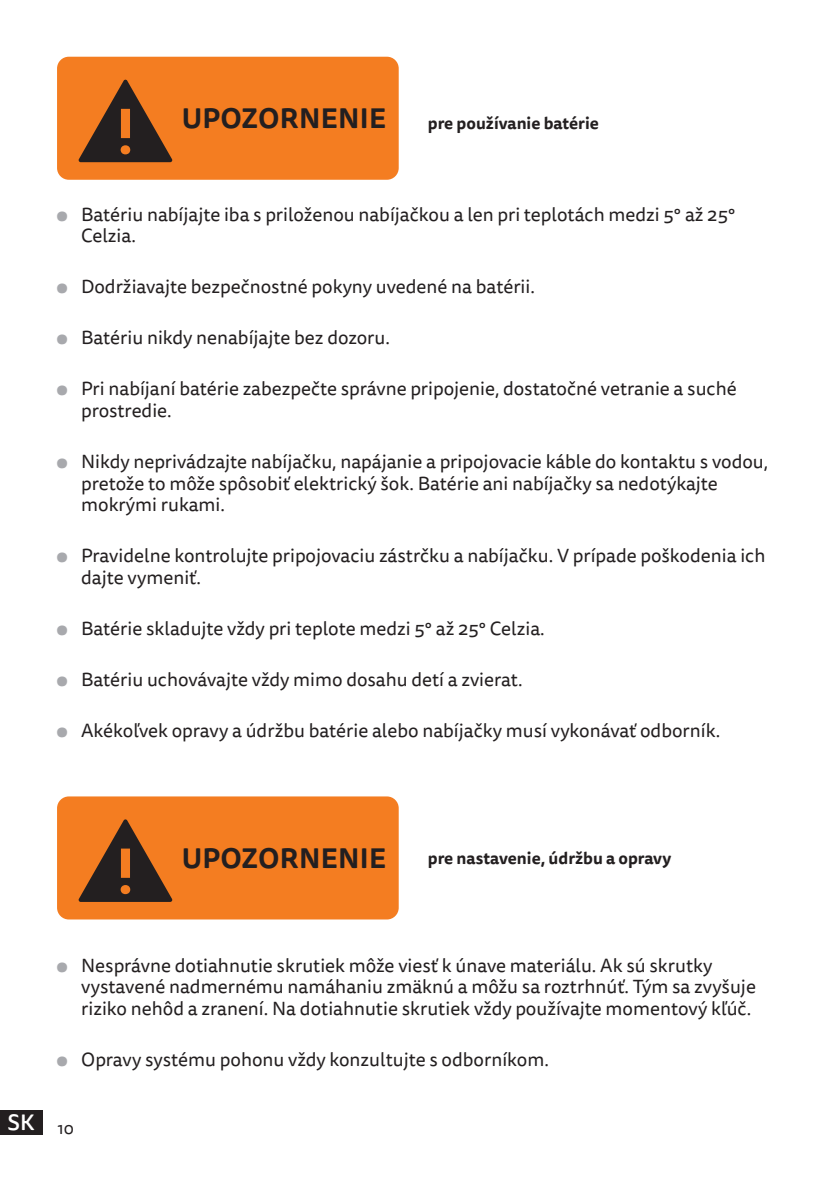
<style>
.page{position:relative;width:840px;height:1191px;background:#fff}
.page>*{position:absolute;margin:0;border:0;box-sizing:border-box;transform-origin:0 0}
.t1{font:700 27.6px "Tisa Sans Pro";letter-spacing:.01em;color:#231f20}
.t2{font:500 22px "Tisa Sans Pro";color:#fff}
.t3{font:19px/21.6px "Tisa Sans Pro";color:#231f20}
.Normal_text{font:700 16.6px "Tisa Sans Pro";color:#231f20}
.t4{font:16.6px "Tisa Sans Pro";color:#231f20}
.s1{color:#a8a9ad}
</style>
<div class="page">
<div style="left:57px;top:57px;width:341px;height:123px;background:#f47d21;border-radius:12px"></div>
<svg style="left:79px;top:80px;width:93px;height:82px"></svg>
<div style="left:57px;top:796px;width:341px;height:123px;background:#f47d21;border-radius:12px"></div>
<svg style="left:79px;top:819px;width:93px;height:83px"></svg>
<div style="left:0;top:1110px;width:43px;height:24px;background:#231f20"></div>
<p class="t1" style="left:182px;top:98px;width:206px">UPOZORNENIE</p>
<p class="Normal_text" style="left:427px;top:111px;width:172px">pre používanie batérie</p>
<p class="t3" style="left:81px;top:204px;width:655px;text-indent:-24px"><span class="s1">●</span> Batériu nabíjajte iba s priloženou nabíjačkou a len pri teplotách medzi 5° až 25°<br>Celzia.</p>
<p class="t3" style="left:57px;top:276px;width:479px"><span class="s1">●</span> Dodržiavajte bezpečnostné pokyny uvedené na batérii.</p>
<p class="t3" style="left:57px;top:327px;width:334px"><span class="s1">●</span> Batériu nikdy nenabíjajte bez dozoru.</p>
<p class="t3" style="left:81px;top:378px;width:656px;text-indent:-24px"><span class="s1">●</span> Pri nabíjaní batérie zabezpečte správne pripojenie, dostatočné vetranie a suché prostredie.</p>
<p class="t3" style="left:81px;top:451px;width:688px;text-indent:-24px"><span class="s1">●</span> Nikdy neprivádzajte nabíjačku, napájanie a pripojovacie káble do kontaktu s vodou, pretože to môže spôsobiť elektrický šok. Batérie ani nabíjačky sa nedotýkajte mokrými rukami.</p>
<p class="t3" style="left:81px;top:545px;width:685px;text-indent:-24px"><span class="s1">●</span> Pravidelne kontrolujte pripojovaciu zástrčku a nabíjačku. V prípade poškodenia ich dajte vymeniť.</p>
<p class="t3" style="left:57px;top:618px;width:489px"><span class="s1">●</span> Batérie skladujte vždy pri teplote medzi 5° až 25° Celzia.</p>
<p class="t3" style="left:57px;top:669px;width:467px"><span class="s1">●</span> Batériu uchovávajte vždy mimo dosahu detí a zvierat.</p>
<p class="t3" style="left:57px;top:720px;width:664px"><span class="s1">●</span> Akékoľvek opravy a údržbu batérie alebo nabíjačky musí vykonávať odborník.</p>
<p class="t1" style="left:182px;top:838px;width:206px">UPOZORNENIE</p>
<p class="Normal_text" style="left:427px;top:845px;width:245px">pre nastavenie, údržbu a opravy</p>
<p class="t2" style="left:8px;top:1106px;width:29px">SK</p>
<p class="t3" style="left:81px;top:954px;width:676px;text-indent:-24px"><span class="s1">●</span> Nesprávne dotiahnutie skrutiek môže viesť k únave materiálu. Ak sú skrutky vystavené nadmernému namáhaniu zmäknú a môžu sa roztrhnúť. Tým sa zvyšuje riziko nehôd a zranení. Na dotiahnutie skrutiek vždy používajte momentový kľúč.</p>
<p class="t3" style="left:57px;top:1049px;width:493px"><span class="s1">●</span> Opravy systému pohonu vždy konzultujte s odborníkom.</p>
<p class="t4" style="left:58px;top:1116px;width:18px">10</p>
</div>
